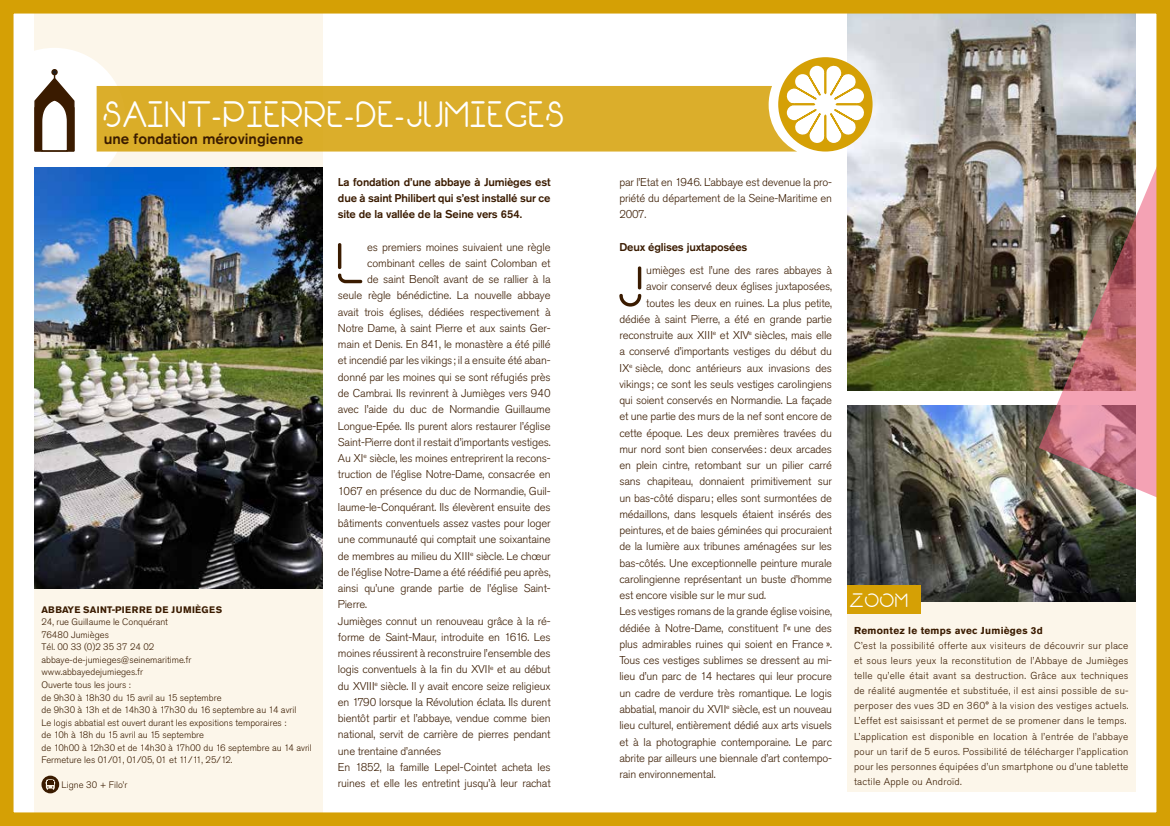
<style>
.page{position:relative;width:1170px;height:826px;background:#fff}
.page>*{position:absolute;margin:0;border:0;box-sizing:border-box;transform-origin:0 0}
.t1{font:700 59px "Break";color:#3a1b00}
.t2{font:700 37.5px "Break";letter-spacing:-.015em;color:#fff}
.t3{font:700 19.88px "Break";color:#fff}
.t4{font:500 15px "Akzidenz Grotesk Std";color:#3a1b00}
.t5{font:300 11.25px/16.2px "Akzidenz Grotesk Std";letter-spacing:-.015em;color:#3a1b00;text-align:justify}
.t6{font:500 11.25px/16.2px "Akzidenz Grotesk Std";letter-spacing:-.015em;color:#3a1b00;text-align:justify}
.t7{font:300 10px/15px "Akzidenz Grotesk Std";letter-spacing:.025em;color:#3a1b00}
.t8{font:700 10px "Akzidenz Grotesk Std";letter-spacing:.025em;color:#3a1b00}
.t9{font:300 9.38px/12.5px "Akzidenz Grotesk Std";color:#3a1b00}
.t10{font:700 9.38px "Akzidenz Grotesk Std";letter-spacing:.055em;color:#3a1b00}
</style>
<div class="page">
<img style="left:0;top:0;width:1169px;height:826px">
<h2 class="t2" style="left:104px;top:101px;width:464px">SAINT-PIERRE-DE-JUMIEGES</h2>
<h3 class="t4" style="left:104px;top:130px;width:201px">une fondation mérovingienne</h3>
<p class="t10" style="left:41px;top:604px;width:182px">ABBAYE SAINT-PIERRE DE JUMIÈGES</p>
<p class="t9" style="left:41px;top:616px;width:272px">24, rue Guillaume le Conquérant<br>76480 Jumièges<br>Tél. 00 33 (0)2 35 37 24 02<br>abbaye-de-jumieges@seinemaritime.fr<br>www.abbayedejumieges.fr<br>Ouverte tous les jours :<br>de 9h30 à 18h30 du 15 avril au 15 septembre<br>de 9h30 à 13h et de 14h30 à 17h30 du 16 septembre au 14 avril<br>Le logis abbatial est ouvert durant les expositions temporaires :<br>de 10h à 18h du 15 avril au 15 septembre<br>de 10h00 à 12h30 et de 14h30 à 17h00 du 16 septembre au 14 avril Fermeture les 01/01, 01/05, 01 et 11/11, 25/12.</p>
<p class="t9" style="left:62px;top:778px;width:67px">Ligne 30 + Filo’r</p>
<p class="t6" style="left:338px;top:173px;width:214px">La fondation d’une abbaye à Jumièges est due à saint Philibert qui s’est installé sur ce site de la vallée de la Seine vers 654.</p>
<h1 class="t1" style="left:338px;top:242px;width:32px">L</h1>
<p class="t5" style="left:367px;top:239px;width:185px">es premiers moines suivaient une règle</p>
<p class="t5" style="left:367px;top:255px;width:185px">combinant celles de saint Colomban et</p>
<p class="t5" style="left:367px;top:271px;width:185px">de saint Benoît avant de se rallier à la</p>
<p class="t5" style="left:338px;top:288px;width:214px">seule règle bénédictine. La nouvelle abbaye</p>
<p class="t5" style="left:338px;top:304px;width:214px">avait trois églises, dédiées respectivement à</p>
<p class="t5" style="left:338px;top:320px;width:214px">Notre Dame, à saint Pierre et aux saints Ger-</p>
<p class="t5" style="left:338px;top:336px;width:214px">main et Denis. En 841, le monastère a été pillé</p>
<p class="t5" style="left:338px;top:353px;width:214px">et incendié par les vikings; il a ensuite été aban-</p>
<p class="t5" style="left:338px;top:369px;width:214px">donné par les moines qui se sont réfugiés près</p>
<p class="t5" style="left:338px;top:385px;width:214px">de Cambrai. Ils revinrent à Jumièges vers 940</p>
<p class="t5" style="left:338px;top:401px;width:214px">avec l’aide du duc de Normandie Guillaume</p>
<p class="t5" style="left:338px;top:418px;width:214px">Longue-Epée. Ils purent alors restaurer l’église</p>
<p class="t5" style="left:338px;top:434px;width:214px">Saint-Pierre dont il restait d’importants vestiges.</p>
<p class="t5" style="left:338px;top:450px;width:214px">Au XI<sup>e</sup> siècle, les moines entreprirent la recons-</p>
<p class="t5" style="left:338px;top:466px;width:214px">truction de l’église Notre-Dame, consacrée en</p>
<p class="t5" style="left:338px;top:483px;width:214px">1067 en présence du duc de Normandie, Guil-</p>
<p class="t5" style="left:338px;top:499px;width:214px">laume-le-Conquérant. Ils élevèrent ensuite des</p>
<p class="t5" style="left:338px;top:515px;width:214px">bâtiments conventuels assez vastes pour loger</p>
<p class="t5" style="left:338px;top:531px;width:214px">une communauté qui comptait une soixantaine</p>
<p class="t5" style="left:338px;top:548px;width:214px">de membres au milieu du XIII<sup>e</sup> siècle. Le chœur</p>
<p class="t5" style="left:338px;top:564px;width:214px">de l’église Notre-Dame a été réédifié peu après,</p>
<p class="t5" style="left:338px;top:580px;width:214px">ainsi qu’une grande partie de l’église Saint-</p>
<p class="t5" style="left:338px;top:596px;width:31px">Pierre.</p>
<p class="t5" style="left:338px;top:613px;width:214px">Jumièges connut un renouveau grâce à la ré-</p>
<p class="t5" style="left:338px;top:629px;width:214px">forme de Saint-Maur, introduite en 1616. Les</p>
<p class="t5" style="left:338px;top:645px;width:214px">moines réussirent à reconstruire l’ensemble des</p>
<p class="t5" style="left:338px;top:661px;width:214px">logis conventuels à la fin du XVII<sup>e</sup> et au début</p>
<p class="t5" style="left:338px;top:678px;width:214px">du XVIII<sup>e</sup> siècle. Il y avait encore seize religieux</p>
<p class="t5" style="left:338px;top:694px;width:214px">en 1790 lorsque la Révolution éclata. Ils durent</p>
<p class="t5" style="left:338px;top:710px;width:214px">bientôt partir et l’abbaye, vendue comme bien</p>
<p class="t5" style="left:338px;top:726px;width:214px">national, servit de carrière de pierres pendant</p>
<p class="t5" style="left:338px;top:743px;width:105px">une trentaine d’années</p>
<p class="t5" style="left:338px;top:759px;width:214px">En 1852, la famille Lepel-Cointet acheta les</p>
<p class="t5" style="left:338px;top:775px;width:214px">ruines et elle les entretint jusqu’à leur rachat</p>
<p class="t5" style="left:619px;top:174px;width:214px">par l’Etat en 1946. L’abbaye est devenue la pro&shy;priété du département de la Seine-Maritime en 2007.</p>
<p class="t6" style="left:619px;top:238px;width:129px">Deux églises juxtaposées</p>
<h1 class="t1" style="left:619px;top:265px;width:29px">J</h1>
<p class="t5" style="left:646px;top:262px;width:187px">umièges est l’une des rares abbayes à</p>
<p class="t5" style="left:646px;top:278px;width:187px">avoir conservé deux églises juxtaposées,</p>
<p class="t5" style="left:646px;top:295px;width:187px">toutes les deux en ruines. La plus petite,</p>
<p class="t5" style="left:619px;top:311px;width:214px">dédiée à saint Pierre, a été en grande partie</p>
<p class="t5" style="left:619px;top:327px;width:214px">reconstruite aux XIII<sup>e</sup> et XIV<sup>e</sup> siècles, mais elle</p>
<p class="t5" style="left:619px;top:343px;width:214px">a conservé d’importants vestiges du début du</p>
<p class="t5" style="left:619px;top:360px;width:214px">IX<sup>e</sup> siècle, donc antérieurs aux invasions des</p>
<p class="t5" style="left:619px;top:376px;width:214px">vikings; ce sont les seuls vestiges carolingiens</p>
<p class="t5" style="left:619px;top:392px;width:214px">qui soient conservés en Normandie. La façade</p>
<p class="t5" style="left:619px;top:408px;width:214px">et une partie des murs de la nef sont encore de</p>
<p class="t5" style="left:619px;top:425px;width:214px">cette époque. Les deux premières travées du</p>
<p class="t5" style="left:619px;top:441px;width:214px">mur nord sont bien conservées: deux arcades</p>
<p class="t5" style="left:619px;top:457px;width:214px">en plein cintre, retombant sur un pilier carré</p>
<p class="t5" style="left:619px;top:473px;width:214px">sans chapiteau, donnaient primitivement sur</p>
<p class="t5" style="left:619px;top:490px;width:214px">un bas-côté disparu; elles sont surmontées de</p>
<p class="t5" style="left:619px;top:506px;width:214px">médaillons, dans lesquels étaient insérés des</p>
<p class="t5" style="left:619px;top:522px;width:214px">peintures, et de baies géminées qui procuraient</p>
<p class="t5" style="left:619px;top:538px;width:214px">de la lumière aux tribunes aménagées sur les</p>
<p class="t5" style="left:619px;top:555px;width:214px">bas-côtés. Une exceptionnelle peinture murale</p>
<p class="t5" style="left:619px;top:571px;width:214px">carolingienne représentant un buste d’homme</p>
<p class="t5" style="left:619px;top:587px;width:148px">est encore visible sur le mur sud.</p>
<p class="t5" style="left:619px;top:603px;width:214px">Les vestiges romans de la grande église voisine,</p>
<p class="t5" style="left:619px;top:620px;width:214px">dédiée à Notre-Dame, constituent l’« une des</p>
<p class="t5" style="left:619px;top:636px;width:214px">plus admirables ruines qui soient en France ».</p>
<p class="t5" style="left:619px;top:652px;width:214px">Tous ces vestiges sublimes se dressent au mi-</p>
<p class="t5" style="left:619px;top:668px;width:214px">lieu d’un parc de 14 hectares qui leur procure</p>
<p class="t5" style="left:619px;top:685px;width:214px">un cadre de verdure très romantique. Le logis</p>
<p class="t5" style="left:619px;top:701px;width:214px">abbatial, manoir du XVII<sup>e</sup> siècle, est un nouveau</p>
<p class="t5" style="left:619px;top:717px;width:214px">lieu culturel, entièrement dédié aux arts visuels</p>
<p class="t5" style="left:619px;top:733px;width:214px">et à la photographie contemporaine. Le parc</p>
<p class="t5" style="left:619px;top:750px;width:214px">abrite par ailleurs une biennale d’art contempo-</p>
<p class="t5" style="left:619px;top:766px;width:98px">rain environnemental.</p>
<h3 class="t3" style="left:850px;top:593px;width:61px">ZOOM</h3>
<p class="t8" style="left:854px;top:625px;width:190px">Remontez le temps avec Jumièges 3d</p>
<p class="t7" style="left:854px;top:638px;width:276px">C’est la possibilité offerte aux visiteurs de découvrir sur place et sous leurs yeux la reconstitution de l’Abbaye de Jumièges telle qu’elle était avant sa destruction. Grâce aux techniques de réalité augmentée et substituée, il est ainsi possible de su&shy;perposer des vues 3D en 360° à la vision des vestiges actuels.<br>L’effet est saisissant et permet de se promener dans le temps.<br>L’application est disponible en location à l’entrée de l’abbaye pour un tarif de 5 euros. Possibilité de télécharger l’application pour les personnes équipées d’un smartphone ou d’une tablette tactile Apple ou Androïd.</p>
</div>
